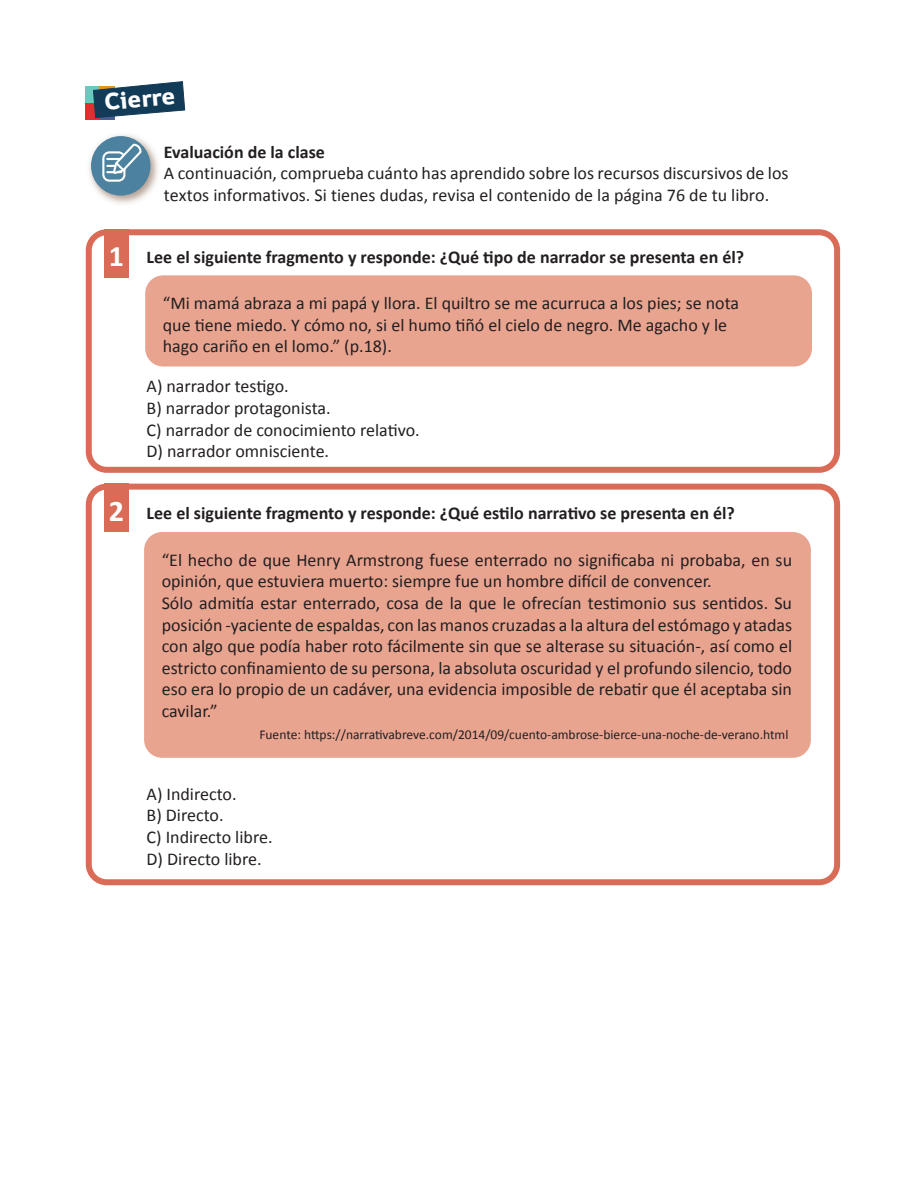
<style>
.page{position:relative;width:918px;height:1188px;background:#fff}
.page>*{position:absolute;margin:0;border:0;box-sizing:border-box;transform-origin:0 0}
.t1{font:700 30px "Calibri";color:#fff}
.t2{font:24.3px "Dignaheavy";color:#fff}
.t3{font:18px/21.6px "Calibri";color:#231f20}
.t4{font:700 18px "Calibri";color:#231f20}
.t5{font:13.5px "Calibri";color:#231f20}
.s1{font-weight:700}
</style>
<div class="page">
<img style="left:89px;top:134px;width:69px;height:70px">
<div style="left:91px;top:136px;width:60px;height:60px;background:#4c829f;border-radius:50%"></div>
<svg style="left:102px;top:144px;width:40px;height:38px"></svg>
<div style="left:86px;top:229px;width:754px;height:244px;border:6px solid #d96b57;border-radius:18px"></div>
<div style="left:86px;top:484px;width:754px;height:401px;border:6px solid #d96b57;border-radius:18px"></div>
<div style="left:104px;top:484px;width:25px;height:48px;background:#d96b57"></div>
<div style="left:104px;top:229px;width:25px;height:49px;background:#d96b57"></div>
<div style="left:85px;top:87px;width:15px;height:16px;background:#6bc8be"></div>
<div style="left:85px;top:103px;width:15px;height:16px;background:#e22e31"></div>
<svg style="left:93px;top:81px;width:93px;height:38px"></svg>
<div style="left:145px;top:275px;width:667px;height:92px;background:#e9a490;border-radius:18px"></div>
<div style="left:144px;top:532px;width:667px;height:226px;background:#e9a490;border-radius:18px"></div>
<p class="t2" style="left:103px;top:86px;width:73px;rotate:-5deg">Cierre</p>
<p class="t1" style="left:109px;top:235px;width:17px">1</p>
<p class="t1" style="left:109px;top:489px;width:17px">2</p>
<p class="t3" style="left:164px;top:140px;width:626px"><span class="s1">Evaluación de la clase<br></span>A continuación, comprueba cuánto has aprendido sobre los recursos discursivos de los textos informativos. Si tienes dudas, revisa el contenido de la página 76 de tu libro.</p>
<p class="t4" style="left:147px;top:244px;width:599px">Lee el siguiente fragmento y responde: ¿Qué tipo de narrador se presenta en él?</p>
<p class="t3" style="left:163px;top:291px;width:578px">“Mi mamá abraza a mi papá y llora. El quiltro se me acurruca a los pies; se nota</p>
<p class="t3" style="left:163px;top:313px;width:566px">que tiene miedo. Y cómo no, si el humo tiñó el cielo de negro. Me agacho y le</p>
<p class="t3" style="left:163px;top:335px;width:231px">hago cariño en el lomo.” (p.18).</p>
<p class="t3" style="left:147px;top:375px;width:144px">A) narrador testigo.</p>
<p class="t3" style="left:147px;top:396px;width:186px">B) narrador protagonista.</p>
<p class="t3" style="left:147px;top:418px;width:275px">C) narrador de conocimiento relativo.</p>
<p class="t3" style="left:147px;top:440px;width:184px">D) narrador omnisciente.</p>
<p class="t4" style="left:147px;top:500px;width:590px">Lee el siguiente fragmento y responde: ¿Qué estilo narrativo se presenta en él?</p>
<p class="t3" style="left:162px;top:548px;width:632px">“El hecho de que Henry Armstrong fuese enterrado no significaba ni probaba, en su opinión, que estuviera muerto: siempre fue un hombre difícil de convencer.</p>
<p class="t3" style="left:162px;top:591px;width:632px;text-align:justify">Sólo admitía estar enterrado, cosa de la que le ofrecían testimonio sus sentidos. Su posición -yaciente de espaldas, con las manos cruzadas a la altura del estómago y atadas con algo que podía haber roto fácilmente sin que se alterase su situación-, así como el estricto confinamiento de su persona, la absoluta oscuridad y el profundo silencio, todo eso era lo propio de un cadáver, una evidencia imposible de rebatir que él aceptaba sin cavilar.”</p>
<p class="t5" style="left:259px;top:726px;width:531px">Fuente: https://narrativabreve.com/2014/09/cuento-ambrose-bierce-una-noche-de-verano.html</p>
<p class="t3" style="left:147px;top:782px;width:92px">A) Indirecto.</p>
<p class="t3" style="left:147px;top:804px;width:79px">B) Directo.</p>
<p class="t3" style="left:147px;top:825px;width:127px">C) Indirecto libre.</p>
<p class="t3" style="left:147px;top:847px;width:117px">D) Directo libre.</p>
</div>
